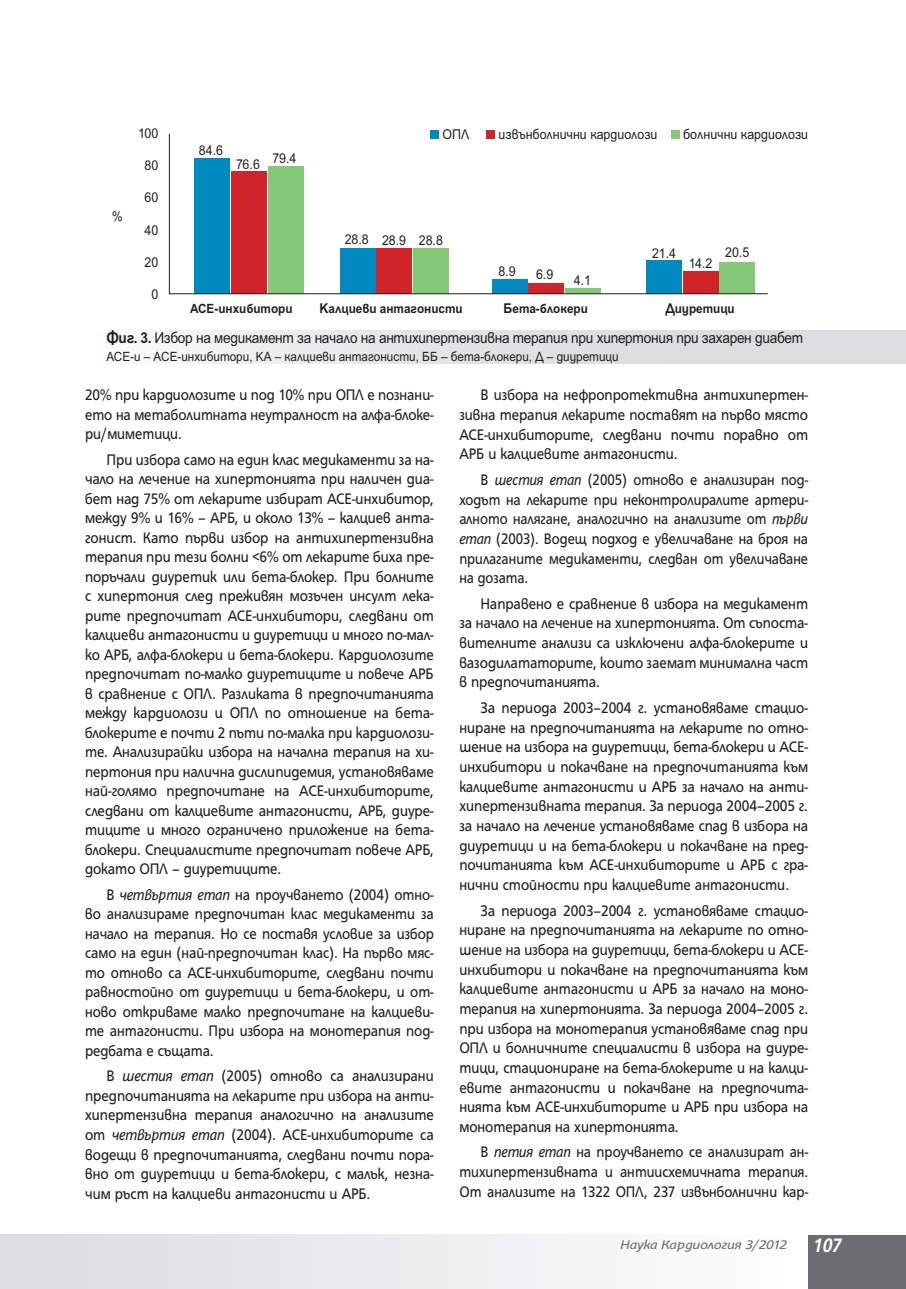
<style>
.page{position:relative;width:906px;height:1289px;background:#fff}
.page>*{position:absolute;margin:0;border:0;box-sizing:border-box;transform-origin:0 0}
.t1{font:italic 700 21px "HS Grotesk Bg";color:#fff;scale:.9 1}
.t2{font:16.5px/19.5px "HS Grotesk Bg";color:#231f20;text-align:justify;scale:.9 1}
.t3{font:16.5px/19.5px "HS Grotesk Bg";color:#231f20;text-align:justify;scale:.89 1}
.t4{font:16.5px/19.6px "HS Grotesk Bg";color:#231f20;text-align:justify;scale:.87 1}
.t5{font:16.5px/19.6px "HS Grotesk Bg";color:#231f20;text-align:justify;scale:.88 1}
.t6{font:15px "SP Ariel";letter-spacing:-.02em;color:#231f20;scale:.91 1}
.t7{font:13.5px "SP Ariel";color:#231f20;scale:.92 1}
.t8{font:italic 13.5px "HS Grotesk Bg";letter-spacing:-.01em;color:#6c6d70;scale:1.1 1}
.t9{font:12.75px "SP Ariel";color:#231f20;scale:.92 1}
.t10{font:700 12.75px "SP Ariel";color:#231f20;scale:.92 1}
.s1{font-size:13.5px}
.s2{font-weight:700}
.s3{font-style:italic}
</style>
<div class="page">
<div style="left:0;top:1234px;width:808px;height:54px;background:linear-gradient(to right,#dadcde,#fefefe)"></div>
<div style="left:808px;top:1234px;width:98px;height:54px;background:#6c6d70"></div>
<div style="left:85px;top:330px;width:821px;height:34px;background:linear-gradient(to right,#f5f6f6,#d5d6d8)"></div>
<div style="left:431px;top:130px;width:8px;height:8px;background:#008bc0"></div>
<div style="left:486px;top:130px;width:9px;height:8px;background:#d1232a"></div>
<div style="left:671px;top:130px;width:9px;height:8px;background:#85c878"></div>
<svg style="left:169px;top:133px;width:599px;height:161px"></svg>
<p class="t7" style="left:112px;top:211px;width:14px">%</p>
<p class="t7" style="left:138px;top:128px;width:23px">100</p>
<p class="t7" style="left:442px;top:129px;width:31px">ОПЛ</p>
<p class="t7" style="left:498px;top:129px;width:174px">извънболнични кардиолози</p>
<p class="t7" style="left:683px;top:129px;width:137px">болнични кардиолози</p>
<p class="t7" style="left:144px;top:160px;width:17px">80</p>
<p class="t7" style="left:144px;top:192px;width:17px">60</p>
<p class="t7" style="left:144px;top:225px;width:17px">40</p>
<p class="t7" style="left:144px;top:257px;width:17px">20</p>
<p class="t7" style="left:151px;top:289px;width:9px">0</p>
<p class="t7" style="left:199px;top:146px;width:28px">84.6</p>
<p class="t7" style="left:272px;top:153px;width:28px">79.4</p>
<p class="t7" style="left:236px;top:159px;width:27px">76.6</p>
<p class="t7" style="left:345px;top:235px;width:108px">28.8 28.9 28.8</p>
<p class="t7" style="left:725px;top:247px;width:28px">20.5</p>
<p class="t7" style="left:652px;top:248px;width:27px">21.4</p>
<p class="t7" style="left:688px;top:258px;width:27px">14.2</p>
<p class="t7" style="left:498px;top:266px;width:20px">8.9</p>
<p class="t7" style="left:536px;top:269px;width:20px">6.9</p>
<p class="t7" style="left:574px;top:275px;width:20px">4.1</p>
<p class="t10" style="left:190px;top:304px;width:113px">АСЕ-инхибитори</p>
<p class="t10" style="left:320px;top:304px;width:157px"><span class="s1">К</span>алциеви антагонисти</p>
<p class="t10" style="left:503px;top:304px;width:93px"><span class="s1">Б</span>ета-блокери</p>
<p class="t10" style="left:666px;top:304px;width:77px"><span class="s1">Д</span>иуретици</p>
<p class="t6" style="left:106px;top:332px;width:767px"><span class="s2">Фиг. 3.</span> Избор на медикамент за начало на антихипертензивна терапия при хипертония при захарен диабет</p>
<p class="t9" style="left:106px;top:352px;width:558px">АСЕ-и – АСЕ-инхибитори, КА – калциеви антагонисти, ББ – бета-блокери, Д – диуретици</p>
<p class="t3" style="left:85px;top:386px;width:393px">20% при кардиолозите и под 10% при ОПЛ е познани&shy;ето на метаболитната неутралност на алфа-блоке&shy;ри/миметици.</p>
<p class="t2" style="left:85px;top:451px;width:389px;text-indent:21px">При избора само на един клас медикаменти за на&shy;чало на лечение на хипертонията при наличен диа&shy;бет над 75% от лекарите избират АСЕ-инхибитор, между 9% и 16% – АРБ, и около 13% – калциев анта&shy;гонист. Като първи избор на антихипертензивна терапия при тези болни &lt;6% от лекарите биха пре&shy;поръчали диуретик или бета-блокер. При болните с хипертония след преживян мозъчен инсулт лека&shy;рите предпочитат АСЕ-инхибитори, следвани от калциеви антагонисти и диуретици и много по-мал&shy;ко АРБ, алфа-блокери и бета-блокери. Кардиолозите предпочитат по-малко диуретиците и повече АРБ в сравнение с ОПЛ. Разликата в предпочитанията между кардиолози и ОПЛ по отношение на бета&shy;блокерите е почти 2 пъти по-малка при кардиолози&shy;те. Анализирайки избора на начална терапия на хи&shy;пертония при налична дислипидемия, установяваме най-голямо предпочитане на АСЕ-инхибиторите, следвани от калциевите антагонисти, АРБ, диуре&shy;тиците и много ограничено приложение на бета&shy;блокери. Специалистите предпочитат повече АРБ, докато ОПЛ – диуретиците.</p>
<p class="t3" style="left:85px;top:886px;width:393px;text-indent:21px">В <span class="s3">четвъртия етап</span> на проучването (2004) отно&shy;во анализираме предпочитан клас медикаменти за начало на терапия. Но се поставя условие за избор само на един (най-предпочитан клас). На първо мяс&shy;то отново са АСЕ-инхибиторите, следвани почти равностойно от диуретици и бета-блокери, и от&shy;ново откриваме малко предпочитане на калциеви&shy;те антагонисти. При избора на монотерапия под&shy;редбата е същата.</p>
<p class="t2" style="left:85px;top:1067px;width:389px;text-indent:21px">В <span class="s3">шестия етап</span> (2005) отново са анализирани предпочитанията на лекарите при избора на анти&shy;хипертензивна терапия аналогично на анализите от <span class="s3">четвъртия етап</span> (2004). АСЕ-инхибиторите са водещи в предпочитанията, следвани почти пора&shy;вно от диуретици и бета-блокери, с малък, незна&shy;чим ръст на калциеви антагонисти и АРБ.</p>
<p class="t2" style="left:459px;top:386px;width:389px;text-indent:21px">В избора на нефропротективна антихипертен&shy;зивна терапия лекарите поставят на първо място АСЕ-инхибиторите, следвани почти поравно от АРБ и калциевите антагонисти.</p>
<p class="t4" style="left:459px;top:471px;width:402px;text-indent:21px">В <span class="s3">шестия етап</span> (2005) отново е анализиран под&shy;ходът на лекарите при неконтролиралите артери&shy;алното налягане, аналогично на анализите от <span class="s3">първи етап</span> (2003). Водещ подход е увеличаване на броя на прилаганите медикаменти, следван от увеличаване на дозата.</p>
<p class="t2" style="left:459px;top:595px;width:389px;text-indent:21px">Направено е сравнение в избора на медикамент за начало на лечение на хипертонията. От съпоста&shy;вителните анализи са изключени алфа-блокерите и вазодилататорите, които заемат минимална част в предпочитанията.</p>
<p class="t2" style="left:459px;top:699px;width:389px;text-indent:21px">За периода 2003–2004 г. установяваме стацио&shy;ниране на предпочитанията на лекарите по отно&shy;шение на избора на диуретици, бета-блокери и АСЕ&shy;инхибитори и покачване на предпочитанията към калциевите антагонисти и АРБ за начало на анти&shy;хипертензивната терапия. За периода 2004–2005 г. за начало на лечение установяваме спад в избора на диуретици и на бета-блокери и покачване на пред&shy;почитанията към АСЕ-инхибиторите и АРБ с гра&shy;нични стойности при калциевите антагонисти.</p>
<p class="t2" style="left:459px;top:901px;width:389px;text-indent:21px">За периода 2003–2004 г. установяваме стацио&shy;ниране на предпочитанията на лекарите по отно&shy;шение на избора на диуретици, бета-блокери и АСЕ&shy;инхибитори и покачване на предпочитанията към калциевите антагонисти и АРБ за начало на моно&shy;терапия на хипертонията. За периода 2004–2005 г. при избора на монотерапия установяваме спад при ОПЛ и болничните специалисти в избора на диуре&shy;тици, стациониране на бета-блокерите и на калци&shy;евите антагонисти и покачване на предпочита&shy;нията към АСЕ-инхибиторите и АРБ при избора на монотерапия на хипертонията.</p>
<p class="t5" style="left:459px;top:1143px;width:398px;text-indent:21px">В <span class="s3">петия етап</span> на проучването се анализират ан&shy;тихипертензивната и антиисхемичната терапия.<br>От анализите на 1322 ОПЛ, 237 извънболнични кар-</p>
<p class="t8" style="left:620px;top:1239px;width:153px">Наука Кардиология 3/2012</p>
<p class="t1" style="left:813px;top:1237px;width:33px">107</p>
</div>
